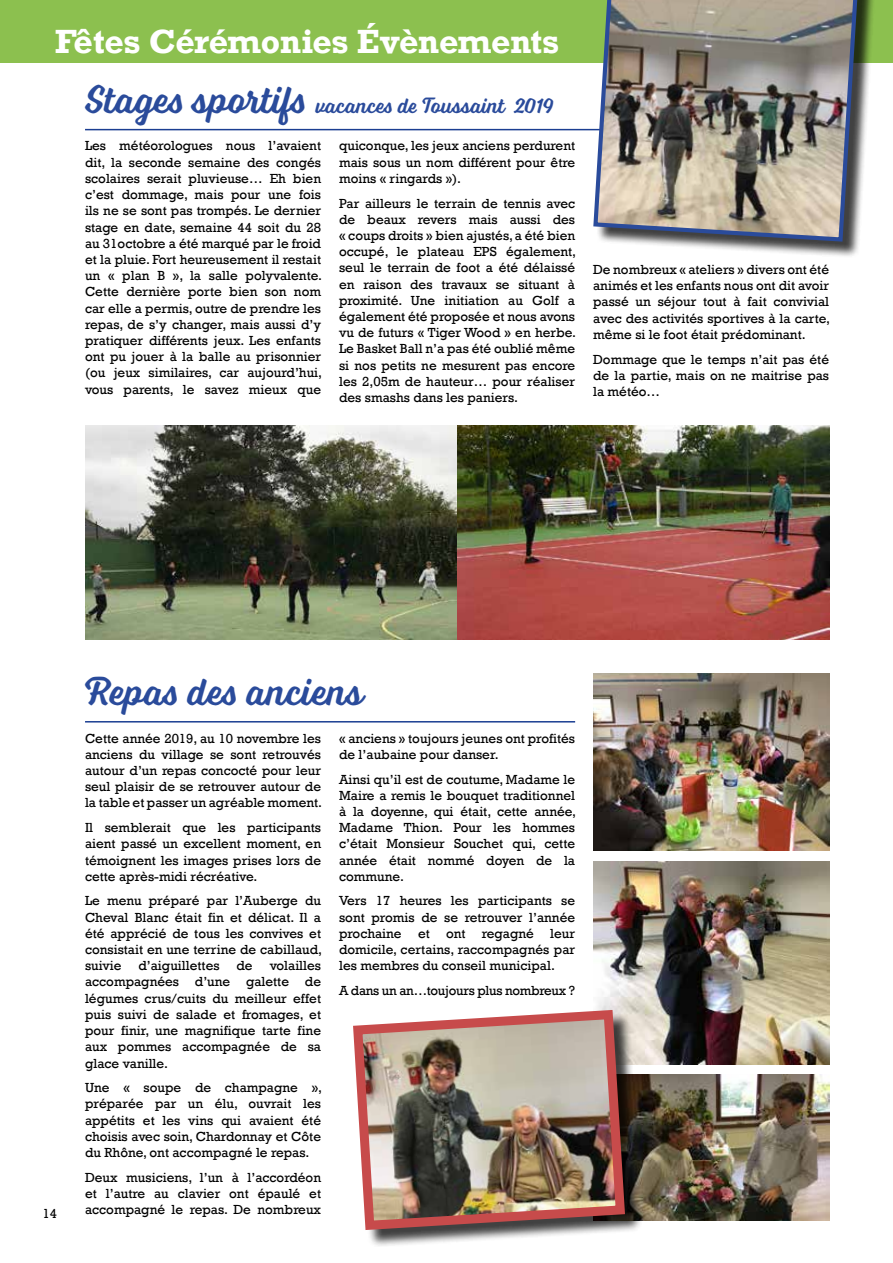
<style>
.page{position:relative;width:893px;height:1263px;background:#fff}
.page>*{position:absolute;margin:0;border:0;box-sizing:border-box;transform-origin:0 0}
.t1{font:40.5px "Voltage";color:#2a4b9b}
.t2{font:700 31.5px "Rockwell";letter-spacing:-.01em;color:#fff}
.t3{font:22.5px "Voltage";color:#2a4b9b}
.t4{font:13.5px/16.2px "Rockwell";color:#000;text-align:justify}
.t5{font:13.5px "Rockwell";letter-spacing:-.02em;color:#000}
.s1{font-size:40.5px}
</style>
<div class="page">
<div style="left:0;top:0;width:893px;height:62px;background:#8cc04f"></div>
<hr style="left:85px;top:129px;width:744px;height:1px;background:#1b3e92">
<hr style="left:85px;top:721px;width:490px;height:1px;background:#1b3e92">
<div style="left:595px;top:0;width:281px;height:258px;background:#000;opacity:.75"></div>
<img style="left:591px;top:0;width:270px;height:244px">
<img style="left:85px;top:425px;width:744px;height:214px">
<img style="left:593px;top:674px;width:236px;height:177px">
<img style="left:593px;top:861px;width:236px;height:203px">
<img style="left:643px;top:1075px;width:186px;height:145px">
<div style="left:356px;top:1013px;width:287px;height:235px;background:#000;opacity:.75"></div>
<img style="left:353px;top:1005px;width:277px;height:230px">
<h2 class="t2" style="left:55px;top:21px;width:505px">Fêtes Cérémonies Évènements</h2>
<h3 class="t3" style="left:85px;top:92px;width:470px"><span class="s1">Stages sportifs</span> vacances de Toussaint 2019</h3>
<p class="t4" style="left:85px;top:138px;width:239px">Les météorologues nous l’avaient dit, la seconde semaine des congés scolaires serait pluvieuse… Eh bien c’est dommage, mais pour une fois ils ne se sont pas trompés. Le dernier stage en date, semaine 44 soit du 28 au 31octobre a été marqué par le froid et la pluie. Fort heureusement il restait un « plan B », la salle polyvalente.<br>Cette dernière porte bien son nom car elle a permis, outre de prendre les repas, de s’y changer, mais aussi d’y pratiquer différents jeux. Les enfants ont pu jouer à la balle au prisonnier (ou jeux similaires, car aujourd’hui, vous parents, le savez mieux que</p>
<p class="t4" style="left:339px;top:138px;width:238px">quiconque, les jeux anciens perdurent mais sous un nom différent pour être moins « ringards »).</p>
<p class="t4" style="left:339px;top:195px;width:239px">Par ailleurs le terrain de tennis avec de beaux revers mais aussi des « coups droits » bien ajustés, a été bien occupé, le plateau EPS également, seul le terrain de foot a été délaissé en raison des travaux se situant à proximité. Une initiation au Golf a également été proposée et nous avons vu de futurs « Tiger Wood » en herbe.<br>Le Basket Ball n’a pas été oublié même si nos petits ne mesurent pas encore les 2,05m de hauteur… pour réaliser des smashs dans les paniers.</p>
<p class="t4" style="left:593px;top:262px;width:239px">De nombreux « ateliers » divers ont été animés et les enfants nous ont dit avoir passé un séjour tout à fait convivial avec des activités sportives à la carte, même si le foot était prédominant.</p>
<p class="t4" style="left:593px;top:351px;width:237px">Dommage que le temps n’ait pas été de la partie, mais on ne maitrise pas la météo…</p>
<p class="t4" style="left:43px;top:1206px;width:16px">14</p>
<h1 class="t1" style="left:85px;top:667px;width:278px">Repas des anciens</h1>
<p class="t4" style="left:85px;top:730px;width:239px">Cette année 2019, au 10 novembre les anciens du village se sont retrouvés autour d’un repas concocté pour leur seul plaisir de se retrouver autour de la table et passer un agréable moment.</p>
<p class="t4" style="left:85px;top:820px;width:238px">Il semblerait que les participants aient passé un excellent moment, en témoignent les images prises lors de cette après-midi récréative.</p>
<p class="t4" style="left:85px;top:893px;width:239px">Le menu préparé par l’Auberge du Cheval Blanc était fin et délicat. Il a été apprécié de tous les convives et consistait en une terrine de cabillaud, suivie</p>
<p class="t4" style="left:339px;top:730px;width:238px">« anciens » toujours jeunes ont profités de l’aubaine pour danser.</p>
<p class="t4" style="left:339px;top:771px;width:239px">Ainsi qu’il est de coutume, Madame le Maire a remis le bouquet traditionnel à la doyenne, qui était, cette année, Madame Thion. Pour les hommes c’était Monsieur Souchet qui, cette année était nommé doyen de la commune.</p>
<p class="t4" style="left:339px;top:893px;width:238px">Vers 17 heures les participants se sont promis de se retrouver l’année prochaine et ont regagné leur domicile, certains, raccompagnés par les membres du conseil municipal.</p>
<p class="t5" style="left:339px;top:983px;width:237px">A dans un an…toujours plus nombreux ?</p>
<p class="t4" style="left:85px;top:958px;width:238px;text-indent:185px">volailles accompagnées d’une galette de légumes crus/cuits du meilleur effet puis suivi de salade et fromages, et pour finir, une magnifique tarte fine aux pommes accompagnée de sa glace vanille.</p>
<p class="t4" style="left:85px;top:1080px;width:239px">Une « soupe de champagne », préparée par un élu, ouvrait les appétits et les vins qui avaient été choisis avec soin, Chardonnay et Côte du Rhône, ont accompagné le repas.</p>
<p class="t4" style="left:85px;top:1169px;width:238px">Deux musiciens, l’un à l’accordéon et l’autre au clavier ont épaulé et accompagné le repas. De nombreux</p>
<p class="t4" style="left:138px;top:958px;width:83px">d’aiguillettes</p>
<p class="t4" style="left:237px;top:958px;width:18px">de</p>
</div>
